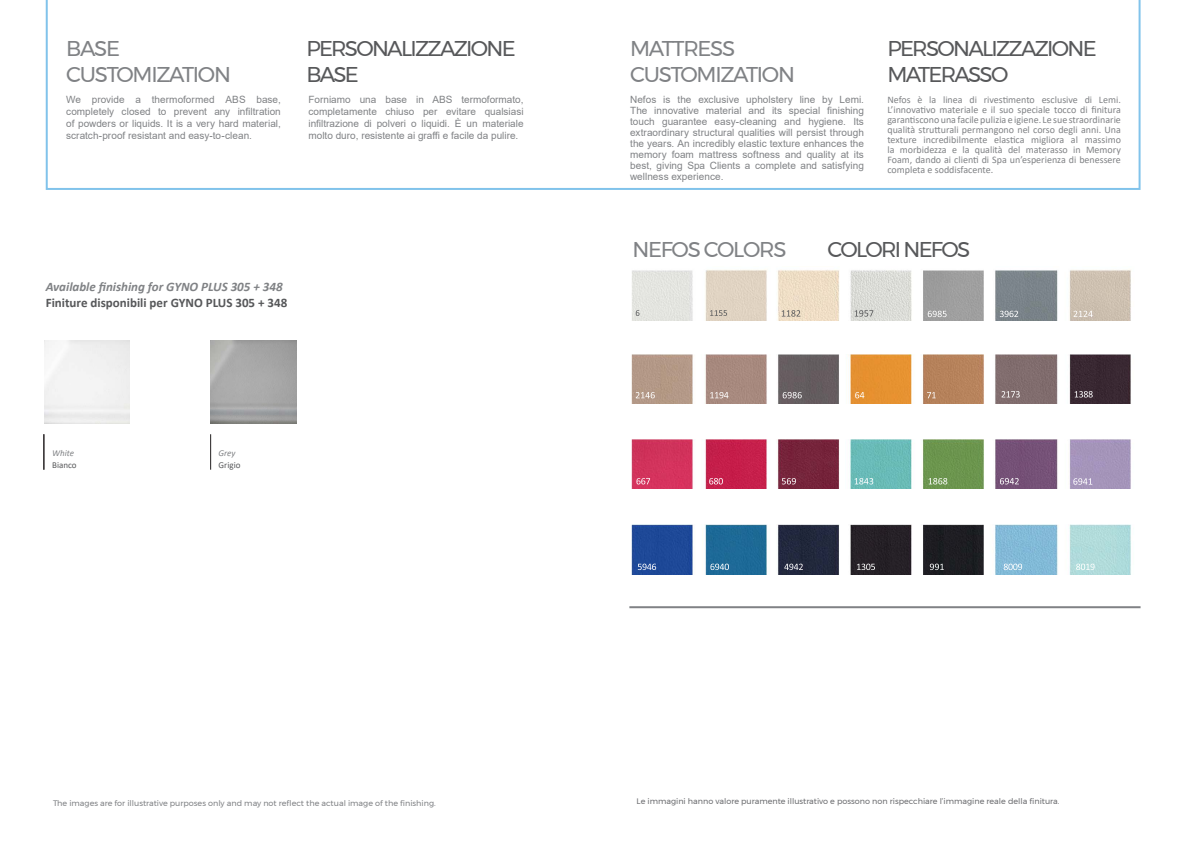
<style>
.page{position:relative;width:1191px;height:842px;background:#fff}
.page>*{position:absolute;margin:0;border:0;box-sizing:border-box;transform-origin:0 0}
.t1{font:21.4px/25.6px "Montserrat";letter-spacing:-.08em;color:#57585a}
.t2{font:21.4px "Montserrat";letter-spacing:-.06em;color:#808285}
.t3{font:700 13px "Calibri";color:#57585a}
.t4{font:italic 700 13px "Calibri";color:#808285}
.t5{font:10px/11px "Arial";color:#808285;text-align:justify}
.t6{font:10px/10px "Calibri";color:#808285;text-align:justify}
.t7{font:9px "Calibri";color:#57585a}
.t8{font:italic 9px "Calibri";color:#808285}
.t9{font:8px "Montserrat";color:#6c6d70}
.t10{font:8px "Montserrat";color:#808285}
</style>
<div class="page">
<img style="left:631px;top:439px;width:500px;height:50px">
<img style="left:631px;top:354px;width:500px;height:49px">
<img style="left:632px;top:270px;width:499px;height:50px">
<svg style="left:1073px;top:478px;width:19px;height:7px"></svg>
<svg style="left:782px;top:478px;width:14px;height:6px"></svg>
<svg style="left:709px;top:478px;width:14px;height:6px"></svg>
<svg style="left:854px;top:478px;width:19px;height:6px"></svg>
<svg style="left:636px;top:478px;width:14px;height:6px"></svg>
<svg style="left:928px;top:478px;width:19px;height:6px"></svg>
<svg style="left:1000px;top:478px;width:18px;height:6px"></svg>
<svg style="left:854px;top:310px;width:19px;height:7px"></svg>
<svg style="left:636px;top:310px;width:3px;height:6px"></svg>
<svg style="left:710px;top:310px;width:17px;height:6px"></svg>
<svg style="left:782px;top:310px;width:18px;height:7px"></svg>
<svg style="left:1073px;top:311px;width:19px;height:6px"></svg>
<svg style="left:927px;top:311px;width:19px;height:6px"></svg>
<svg style="left:999px;top:311px;width:19px;height:6px"></svg>
<img style="left:631px;top:525px;width:500px;height:49px">
<svg style="left:1074px;top:391px;width:18px;height:6px"></svg>
<svg style="left:1001px;top:391px;width:18px;height:6px"></svg>
<svg style="left:927px;top:392px;width:8px;height:6px"></svg>
<svg style="left:636px;top:392px;width:19px;height:6px"></svg>
<svg style="left:710px;top:392px;width:18px;height:6px"></svg>
<svg style="left:782px;top:392px;width:19px;height:6px"></svg>
<svg style="left:855px;top:392px;width:9px;height:6px"></svg>
<svg style="left:929px;top:564px;width:15px;height:6px"></svg>
<svg style="left:710px;top:564px;width:19px;height:6px"></svg>
<svg style="left:857px;top:564px;width:18px;height:6px"></svg>
<svg style="left:784px;top:564px;width:19px;height:6px"></svg>
<svg style="left:638px;top:564px;width:18px;height:6px"></svg>
<svg style="left:1003px;top:564px;width:19px;height:6px"></svg>
<svg style="left:1076px;top:564px;width:18px;height:6px"></svg>
<hr style="left:629px;top:606px;width:511px;height:2px;background:#808285">
<svg style="left:46px;top:0;width:1094px;height:190px"></svg>
<hr style="left:44px;top:434px;width:1px;height:36px;background:#231f20">
<hr style="left:210px;top:434px;width:1px;height:36px;background:#231f20">
<p class="t2" style="left:66px;top:32px;width:55px">BASE</p>
<p class="t2" style="left:66px;top:58px;width:166px">CUSTOMIZATION</p>
<p class="t1" style="left:306px;top:36px;width:211px">PERSONALIZZAZIONE<br>BASE</p>
<p class="t1" style="left:887px;top:36px;width:211px">PERSONALIZZAZIONE</p>
<p class="t2" style="left:630px;top:32px;width:107px">MATTRESS</p>
<p class="t2" style="left:630px;top:58px;width:166px">CUSTOMIZATION</p>
<p class="t1" style="left:887px;top:61px;width:122px">MATERASSO</p>
<p class="t5" style="left:66px;top:93px;width:216px;line-height:12px">We provide a thermoformed ABS base, completely closed to prevent any infiltration of powders or liquids. It is a very hard material, scratch-proof resistant and easy-to-clean.</p>
<p class="t5" style="left:630px;top:94px;width:235px">Nefos is the exclusive upholstery line by Lemi.<br>The innovative material and its special finishing touch guarantee easy-cleaning and hygiene. Its extraordinary structural qualities will persist through the years. An incredibly elastic texture enhances the memory foam mattress softness and quality at its best, giving Spa Clients a complete and satisfying wellness experience.</p>
<p class="t5" style="left:308px;top:93px;width:217px;line-height:12px">Forniamo una base in ABS termoformato, completamente chiuso per evitare qualsiasi infiltrazione di polveri o liquidi. È un materiale molto duro, resistente ai graffi e facile da pulire.</p>
<p class="t6" style="left:887px;top:94px;width:235px">Nefos è la linea di rivestimento esclusive di Lemi.<br>L’innovativo materiale e il suo speciale tocco di finitura garantiscono una facile pulizia e igiene. Le sue straordinarie qualità strutturali permangono nel corso degli anni. Una texture incredibilmente elastica migliora al massimo la morbidezza e la qualità del materasso in Memory Foam, dando ai clienti di Spa un’esperienza di benessere completa e soddisfacente.</p>
<p class="t4" style="left:46px;top:278px;width:238px">Available finishing for GYNO PLUS 305 + 348</p>
<p class="t3" style="left:46px;top:293px;width:243px">Finiture disponibili per GYNO PLUS 305 + 348</p>
<p class="t8" style="left:52px;top:447px;width:23px">White</p>
<p class="t7" style="left:52px;top:459px;width:26px">Bianco</p>
<p class="t8" style="left:218px;top:447px;width:19px">Grey</p>
<p class="t7" style="left:218px;top:459px;width:23px">Grigio</p>
<p class="t10" style="left:53px;top:797px;width:384px">The images are for illustrative purposes only and may not reflect the actual image of the finishing.</p>
<p class="t2" style="left:632px;top:233px;width:156px">NEFOS COLORS</p>
<p class="t1" style="left:827px;top:237px;width:144px">COLORI NEFOS</p>
<p class="t9" style="left:636px;top:795px;width:424px">Le immagini hanno valore puramente illustrativo e possono non rispecchiare l’immagine reale della finitura.</p>
</div>
